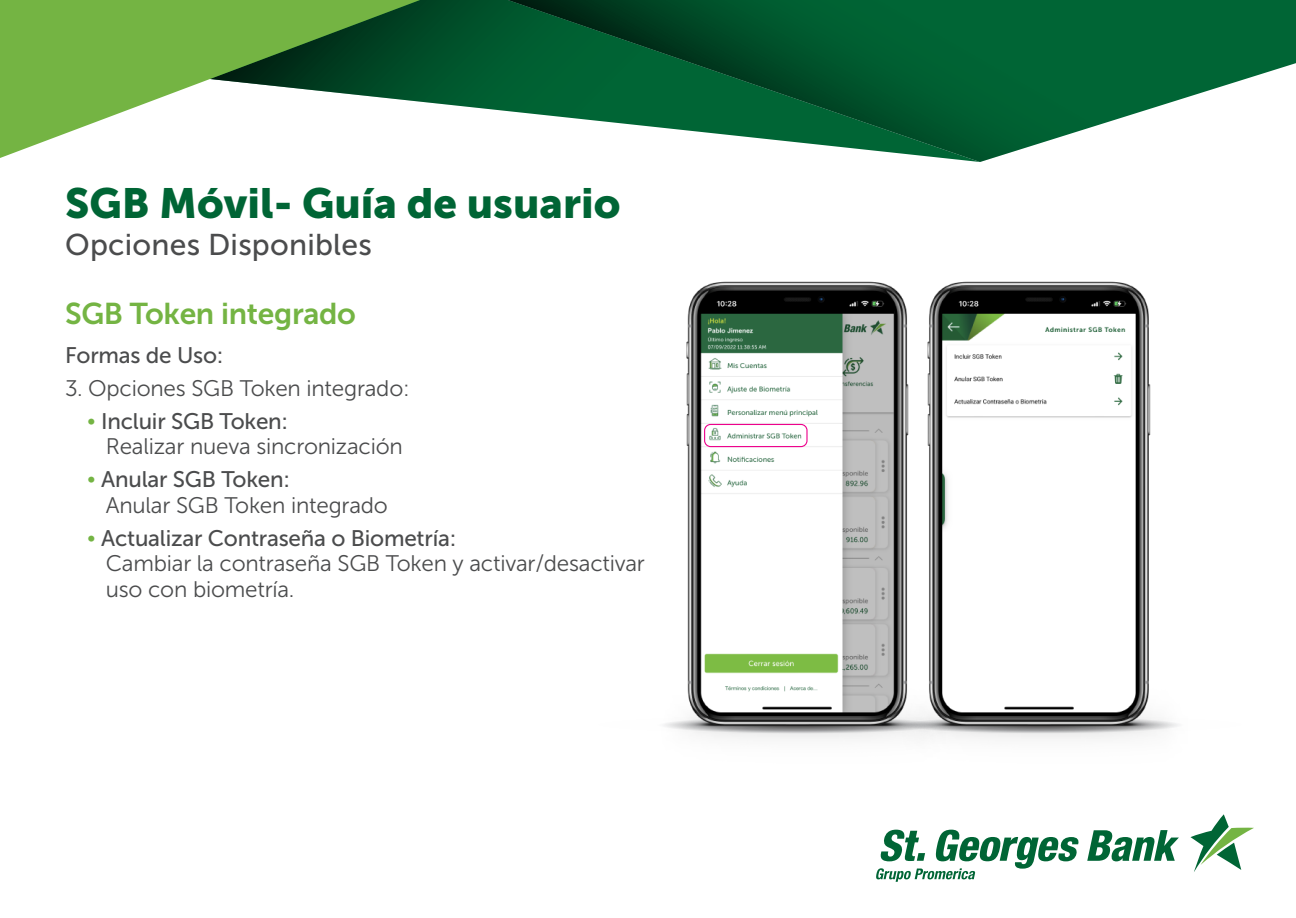
<style>
.page{position:relative;width:1296px;height:918px;background:#fff}
.page>*{position:absolute;margin:0;border:0;box-sizing:border-box;transform-origin:0 0}
.t1{font:42px "Museo Sans 900";color:#006535}
.t2{font:30px "Museo Sans 500";letter-spacing:.005em;color:#4b4c4d}
.t3{font:30px "Museo Sans 700";letter-spacing:-.01em;color:#74b443}
.t4{font:22.5px/25.5px "Museo Sans 300";letter-spacing:-.01em;color:#4b4c4d}
.t5{font:22.5px "Museo Sans 500";letter-spacing:-.01em;color:#4b4c4d}
.s1{font-family:"Museo Sans 300";font-size:21px;color:#74b443}
</style>
<div class="page">
<svg style="left:420px;top:0;width:88px;height:112px;background:#0c5c36"></svg>
<svg style="left:508px;top:0;width:788px;height:162px"></svg>
<svg style="left:0;top:0;width:420px;height:158px;fill:#74b443"></svg>
<svg style="left:876px;top:830px;width:303px;height:52px"></svg>
<svg style="left:1191px;top:814px;width:63px;height:58px"></svg>
<img style="left:946px;top:281px;width:232px;height:458px">
<svg style="left:598px;top:715px;width:403px;height:19px"></svg>
<img style="left:646px;top:281px;width:300px;height:458px">
<h1 class="t1" style="left:65px;top:179px;width:557px">SGB Móvil- Guía de usuario</h1>
<h2 class="t2" style="left:65px;top:228px;width:308px">Opciones Disponibles</h2>
<h2 class="t3" style="left:65px;top:297px;width:292px">SGB Token integrado</h2>
<p class="t5" style="left:65px;top:343px;width:160px">Formas de Uso:</p>
<p class="t4" style="left:65px;top:375px;width:346px">3. Opciones SGB Token integrado:</p>
<p class="t5" style="left:87px;top:409px;width:203px"><span class="s1">•</span> Incluir SGB Token:</p>
<p class="t4" style="left:106px;top:434px;width:299px">Realizar nueva sincronización</p>
<p class="t5" style="left:87px;top:467px;width:205px"><span class="s1">•</span> Anular SGB Token:</p>
<p class="t4" style="left:106px;top:492px;width:284px">Anular SGB Token integrado</p>
<p class="t5" style="left:87px;top:526px;width:371px"><span class="s1">•</span> Actualizar Contraseña o Biometría:</p>
<p class="t4" style="left:106px;top:551px;width:541px">Cambiar la contraseña SGB Token y activar/desactivar uso con biometría.</p>
</div>
